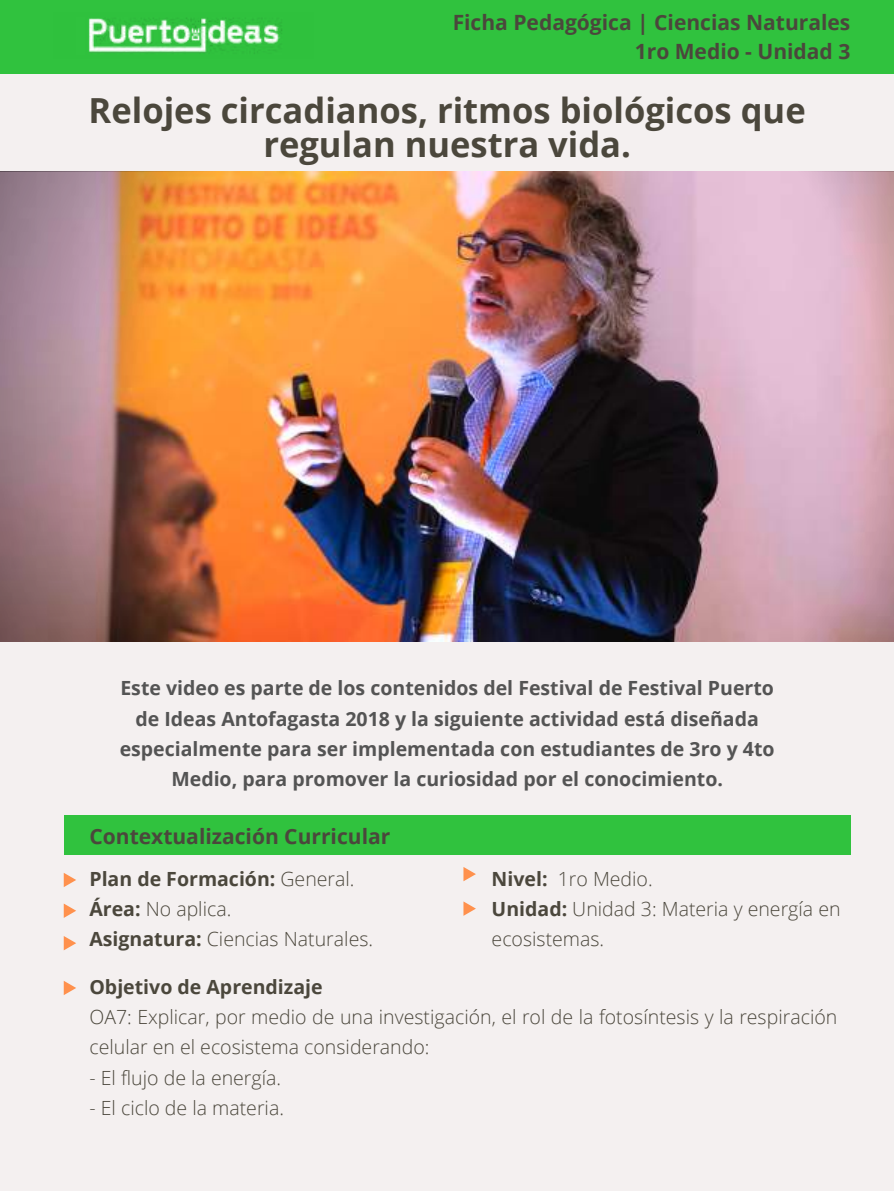
<style>
.page{position:relative;width:894px;height:1191px;background:#fff}
.page>*{position:absolute;margin:0;border:0;box-sizing:border-box;transform-origin:0 0}
.t1{font:700 34.5px/33.8px "Open Sans";color:#4b473c;text-align:center}
.t2{font:700 21px/29.2px "Open Sans";color:#4b473c;text-align:right}
.t3{font:300 19.5px/30.5px "Open Sans";color:#4b473c}
.t4{font:700 19.5px/30.5px "Open Sans";color:#545454;text-align:center}
.t5{font:700 19.5px "Open Sans";color:#4b473c}
.s1{font-weight:700}
</style>
<div class="page">
<div style="left:0;top:0;width:893px;height:1190px;background:#f4f0f0"></div>
<div style="left:64px;top:814px;width:786px;height:40px;background:#30c23e"></div>
<svg style="left:64px;top:873px;width:12px;height:14px"></svg>
<svg style="left:64px;top:903px;width:12px;height:14px"></svg>
<svg style="left:64px;top:936px;width:12px;height:14px"></svg>
<svg style="left:463px;top:867px;width:13px;height:14px"></svg>
<svg style="left:463px;top:901px;width:13px;height:14px"></svg>
<div style="left:0;top:0;width:893px;height:73px;background:#30c23e"></div>
<img style="left:89px;top:18px;width:193px;height:36px">
<img style="left:0;top:172px;width:893px;height:469px">
<svg style="left:64px;top:981px;width:12px;height:14px"></svg>
<p class="t2" style="left:452px;top:7px;width:399px">Ficha Pedagógica | Ciencias Naturales<br>1ro Medio - Unidad 3</p>
<h1 class="t1" style="left:89px;top:93px;width:718px">Relojes circadianos, ritmos biológicos que regulan nuestra vida.</h1>
<p class="t4" style="left:120px;top:672px;width:656px">Este video es parte de los contenidos del Festival de Festival Puerto de Ideas Antofagasta 2018 y la siguiente actividad está diseñada especialmente para ser implementada con estudiantes de 3ro y 4to Medio, para promover la curiosidad por el conocimiento.</p>
<p class="t2" style="left:89px;top:821px;width:302px">Contextualización Curricular</p>
<p class="t3" style="left:89px;top:862px;width:285px"><span class="s1">Plan de Formación:</span> General.<br><span class="s1">Área:</span> No aplica.<br><span class="s1">Asignatura:</span> Ciencias Naturales.</p>
<p class="t3" style="left:491px;top:862px;width:350px"><span class="s1">Nivel:</span> 1ro Medio.<br><span class="s1">Unidad:</span> Unidad 3: Materia y energía en ecosistemas.</p>
<p class="t5" style="left:89px;top:972px;width:235px">Objetivo de Aprendizaje</p>
<p class="t3" style="left:89px;top:1001px;width:749px">OA7: Explicar, por medio de una investigación, el rol de la fotosíntesis y la respiración celular en el ecosistema considerando:</p>
<p class="t3" style="left:89px;top:1061px;width:193px">- El flujo de la energía.</p>
<p class="t3" style="left:89px;top:1092px;width:196px">- El ciclo de la materia.</p>
</div>
